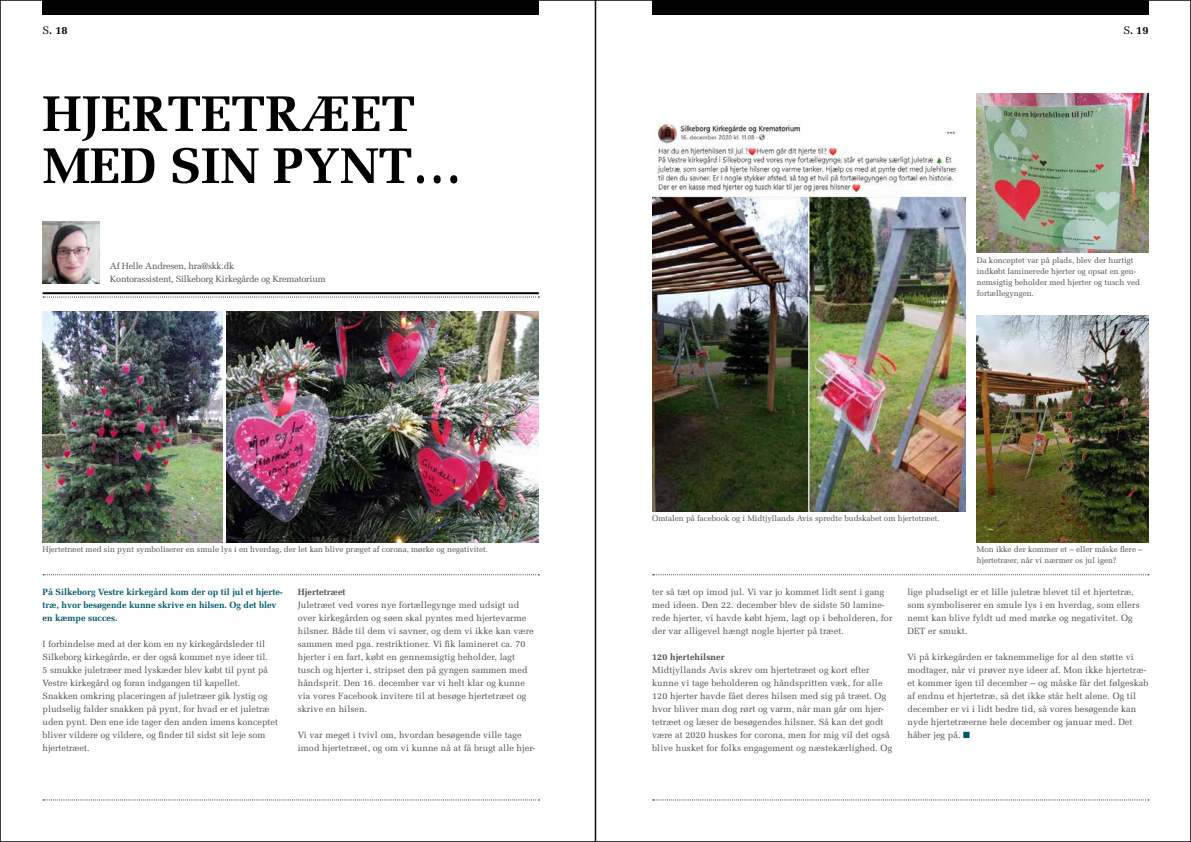
<style>
.page{position:relative;width:1191px;height:842px;background:#fff}
.page>*{position:absolute;margin:0;border:0;box-sizing:border-box;transform-origin:0 0}
.t1{font:700 50px/52px "Melior";color:#000}
.t2{font:700 11px "Melior";color:#000}
.t3{font:9px/13px "Melior";letter-spacing:.01em;color:#4d4d4f}
.t4{font:700 9px/13px "Melior";color:#005a69}
.t5{font:9px/13px "Melior";letter-spacing:-.02em;color:#4d4d4f}
.t6{font:700 9px "Melior";letter-spacing:.01em;color:#4d4d4f}
.t7{font:8px/11px "Melior";color:#4d4d4f}
.s1{font-weight:400}
.s2{color:#005a69}
</style>
<div class="page">
<svg style="left:43px;top:799px;width:496px;height:1px"></svg>
<div style="left:43px;top:0;width:496px;height:14px;background:#000"></div>
<div style="left:652px;top:0;width:496px;height:14px;background:#000"></div>
<svg style="left:652px;top:799px;width:497px;height:1px"></svg>
<svg style="left:652px;top:574px;width:497px;height:1px"></svg>
<svg style="left:43px;top:574px;width:496px;height:1px"></svg>
<hr style="left:43px;top:292px;width:496px;height:2px;background:#000">
<svg style="left:43px;top:297px;width:496px;height:1px"></svg>
<img style="left:43px;top:312px;width:180px;height:230px">
<img style="left:227px;top:312px;width:312px;height:230px">
<img style="left:977px;top:94px;width:171px;height:159px">
<img style="left:652px;top:122px;width:313px;height:390px">
<img style="left:977px;top:315px;width:171px;height:227px">
<img style="left:43px;top:221px;width:56px;height:62px">
<p class="t2" style="left:43px;top:23px;width:27px"><span class="s1">S</span>. 18</p>
<p class="t2" style="left:1123px;top:23px;width:27px"><span class="s1">S</span>. 19</p>
<h1 class="t1" style="left:43px;top:88px;width:421px">HJERTETRÆET<br>MED SIN PYNT…</h1>
<p class="t5" style="left:110px;top:259px;width:217px">Af Helle Andresen, hra@skk.dk<br>Kontorassistent, Silkeborg Kirkegårde og Krematorium</p>
<p class="t7" style="left:43px;top:544px;width:447px">Hjertetræet med sin pynt symboliserer en smule lys i en hverdag, der let kan blive præget af corona, mørke og negativitet.</p>
<p class="t4" style="left:43px;top:585px;width:242px">På Silkeborg Vestre kirkegård kom der op til jul et hjerte&shy;træ, hvor besøgende kunne skrive en hilsen. Og det blev en kæmpe succes.</p>
<p class="t3" style="left:43px;top:637px;width:237px">I forbindelse med at der kom en ny kirkegårdsleder til Silkeborg kirkegårde, er der også kommet nye ideer til.<br>5 smukke juletræer med lyskæder blev købt til pynt på Vestre kirkegård og foran indgangen til kapellet.<br>Snakken omkring placeringen af juletræer gik lystig og pludselig falder snakken på pynt, for hvad er et juletræ uden pynt. Den ene ide tager den anden imens konceptet bliver vildere og vildere, og finder til sidst sit leje som hjertetræet.</p>
<p class="t6" style="left:298px;top:586px;width:49px">Hjertetræet</p>
<p class="t3" style="left:298px;top:598px;width:237px">Juletræet ved vores nye fortællegynge med udsigt ud over kirkegården og søen skal pyntes med hjertevarme hilsner. Både til dem vi savner, og dem vi ikke kan være sammen med pga. restriktioner. Vi fik lamineret ca. 70 hjerter i en fart, købt en gennemsigtig beholder, lagt tusch og hjerter i, stripset den på gyngen sammen med håndsprit. Den 16. december var vi helt klar og kunne via vores Facebook invitere til at besøge hjertetræet og skrive en hilsen.</p>
<p class="t3" style="left:298px;top:728px;width:239px">Vi var meget i tvivl om, hvordan besøgende ville tage imod hjertetræet, og om vi kunne nå at få brugt alle hjer-</p>
<p class="t7" style="left:977px;top:254px;width:165px">Da konceptet var på plads, blev der hurtigt indkøbt laminerede hjerter og opsat en gen&shy;nemsigtig beholder med hjerter og tusch ved fortællegyngen.</p>
<p class="t7" style="left:652px;top:513px;width:289px">Omtalen på facebook og i Midtjyllands Avis spredte budskabet om hjertetræet.</p>
<p class="t7" style="left:977px;top:544px;width:167px">Mon ikke der kommer et – eller måske flere – hjertetræer, når vi nærmer os jul igen?</p>
<p class="t3" style="left:652px;top:585px;width:242px">ter så tæt op imod jul. Vi var jo kommet lidt sent i gang med ideen. Den 22. december blev de sidste 50 lamine&shy;rede hjerter, vi havde købt hjem, lagt op i beholderen, for der var alligevel hængt nogle hjerter på træet.</p>
<p class="t6" style="left:652px;top:651px;width:74px">120 hjertehilsner</p>
<p class="t3" style="left:652px;top:663px;width:241px">Midtjyllands Avis skrev om hjertetræet og kort efter kunne vi tage beholderen og håndspritten væk, for alle 120 hjerter havde fået deres hilsen med sig på træet. Og hvor bliver man dog rørt og varm, når man går om hjer&shy;tetræet og læser de besøgendes hilsner. Så kan det godt være at 2020 huskes for corona, men for mig vil det også blive husket for folks engagement og næstekærlighed. Og</p>
<p class="t3" style="left:907px;top:585px;width:234px">lige pludseligt er et lille juletræ blevet til et hjertetræ, som symboliserer en smule lys i en hverdag, som ellers nemt kan blive fyldt ud med mørke og negativitet. Og DET er smukt.</p>
<p class="t3" style="left:907px;top:650px;width:242px">Vi på kirkegården er taknemmelige for al den støtte vi modtager, når vi prøver nye ideer af. Mon ikke hjertetræ&shy;et kommer igen til december – og måske får det følgeskab af endnu et hjertetræ, så det ikke står helt alene. Og til december er vi i lidt bedre tid, så vores besøgende kan nyde hjertetræerne hele december og januar med. Det håber jeg på. <span class="s2">■</span></p>
</div>
